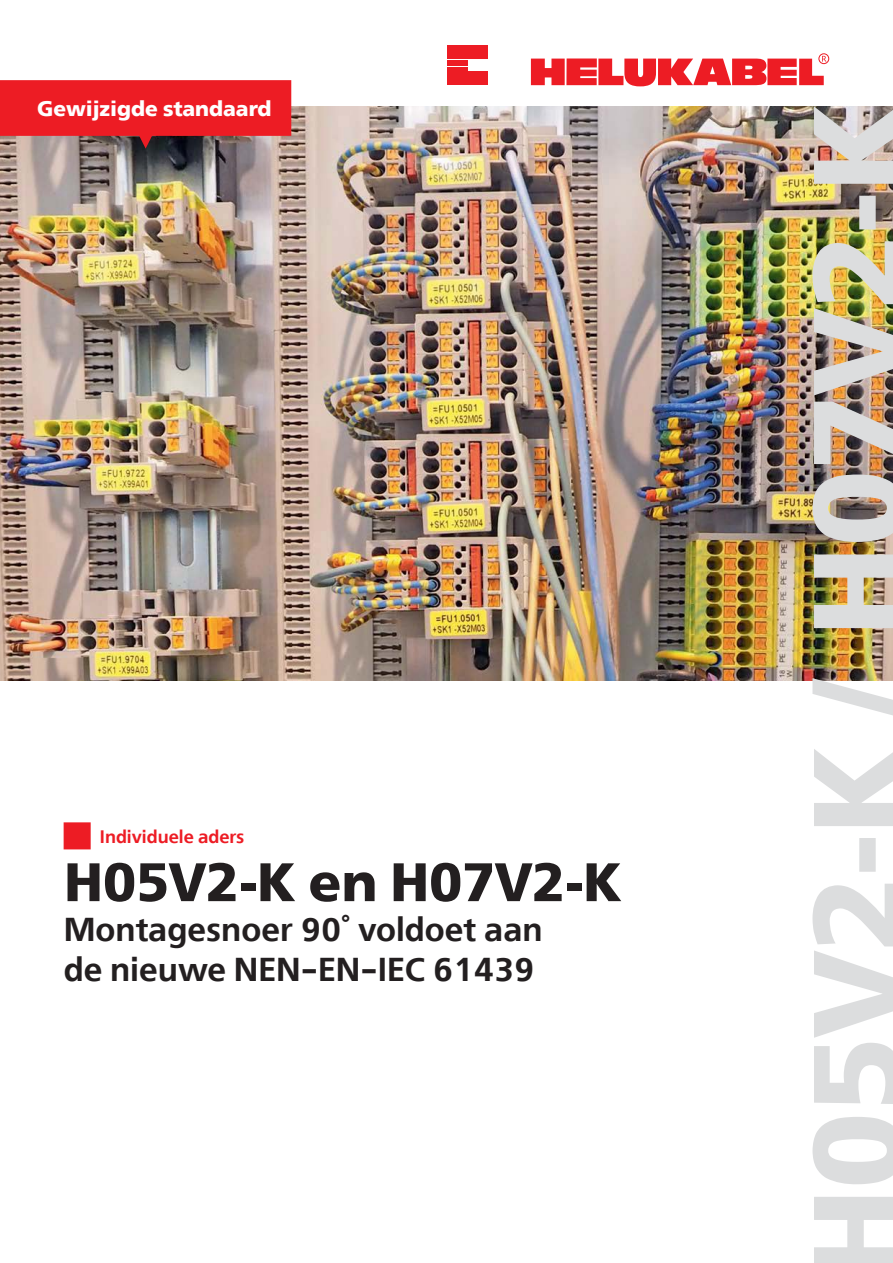
<style>
.page{position:relative;width:893px;height:1263px;background:#fff}
.page>*{position:absolute;margin:0;border:0;box-sizing:border-box;transform-origin:0 0}
.t1{font:700 54px "Free Set";color:#231f20}
.t2{font:600 33px/39.6px "Free Set";color:#231f20}
.t3{font:700 21px "Free Set";color:#fff}
.t4{font:600 18px "Free Set";color:#ed1c24}
</style>
<div class="page">
<img style="left:0;top:106px;width:812px;height:574px">
<div style="left:447px;top:45px;width:40px;height:14px;background:#ed1c24"></div>
<div style="left:447px;top:71px;width:40px;height:14px;background:#ed1c24"></div>
<div style="left:818px;top:53px;width:11px;height:11px;border:1px solid #ed1c24;border-radius:50%"></div>
<svg style="left:531px;top:56px;width:295px;height:30px"></svg>
<svg style="left:447px;top:60px;width:21px;height:8px"></svg>
<hr style="left:447px;top:69px;width:21px;height:2px;background:#ed1c24">
<svg style="left:0;top:80px;width:291px;height:69px;background:#d72b32"></svg>
<img style="left:812px;top:106px;width:81px;height:1157px">
<p class="t3" style="left:37px;top:95px;width:236px">Gewijzigde standaard</p>
<p class="t4" style="left:100px;top:825px;width:146px">Individuele aders</p>
<h1 class="t1" style="left:64px;top:848px;width:560px">H05V2-K en H07V2-K</h1>
<p class="t2" style="left:64px;top:911px;width:480px">Montagesnoer 90° voldoet aan de nieuwe NEN-EN-IEC 61439</p>
</div>
